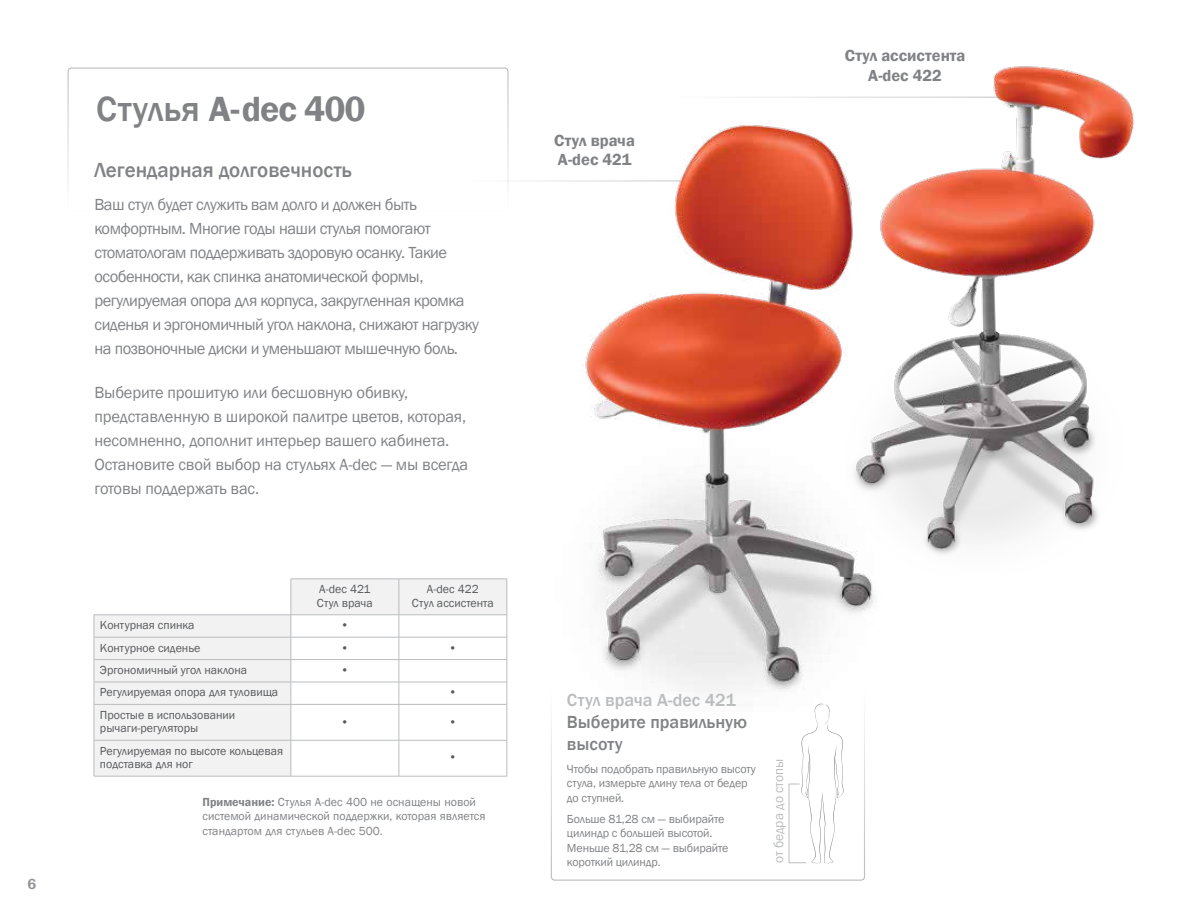
<style>
.page{position:relative;width:1188px;height:918px;background:#fff}
.page>*{position:absolute;margin:0;border:0;box-sizing:border-box;transform-origin:0 0}
.t1{font:600 36px "Franklin Gothic";letter-spacing:-.025em;color:#808285}
.t2{font:500 21px "Franklin Gothic";color:#808285}
.t3{font:500 18px/21.6px "Franklin Gothic";color:#808285}
.t4{font:500 18px "Franklin Gothic";color:#babcbe}
.t5{font:16.5px/24px "Franklin Gothic";letter-spacing:-.03em;color:#808285}
.t6{font:16.5px/24px "Franklin Gothic";letter-spacing:-.01em;color:#808285}
.t7{font:600 16.5px/19.8px "Franklin Gothic";color:#808285;text-align:center}
.t8{font:500 15px "Franklin Gothic";color:#babcbe}
.t9{font:600 15px "Franklin Gothic";color:#939598}
.t10{font:13.5px "Franklin Gothic";color:#babcbe}
.t11{font:12px/14.4px "Franklin Gothic";letter-spacing:-.01em;color:#808285}
.t12{font:12px/13.5px "Franklin Gothic";color:#58595b}
.s1{font-weight:500}
.s2{font-weight:600}
</style>
<div class="page">
<hr style="left:467px;top:180px;width:280px;height:2px;background:#babcbe">
<div style="left:68px;top:68px;width:441px;height:144px;border:1px solid #babcbe;border-radius:4px"></div>
<hr style="left:665px;top:97px;width:421px;height:1px;background:#babcbe">
<div style="left:551px;top:689px;width:314px;height:192px;border:1px solid #babcbe;border-radius:4px"></div>
<svg style="left:788px;top:711px;width:56px;height:152px"></svg>
<img style="left:837px;top:66px;width:298px;height:489px">
<img style="left:537px;top:121px;width:369px;height:590px">
<svg style="left:94px;top:579px;width:413px;height:197px;fill:#f2f2f3"></svg>
<hr style="left:291px;top:579px;width:1px;height:36px;background:#babcbe">
<hr style="left:291px;top:579px;width:108px;height:1px;background:#babcbe">
<hr style="left:399px;top:579px;width:1px;height:36px;background:#babcbe">
<hr style="left:399px;top:579px;width:108px;height:1px;background:#babcbe">
<hr style="left:507px;top:579px;width:1px;height:36px;background:#babcbe">
<hr style="left:94px;top:615px;width:197px;height:1px;background:#babcbe">
<hr style="left:94px;top:637px;width:197px;height:1px;background:#babcbe">
<svg style="left:94px;top:615px;width:1px;height:89px"></svg>
<hr style="left:94px;top:705px;width:1px;height:35px;background:#babcbe">
<hr style="left:94px;top:740px;width:1px;height:36px;background:#babcbe">
<hr style="left:94px;top:659px;width:197px;height:1px;background:#babcbe">
<hr style="left:94px;top:682px;width:197px;height:1px;background:#babcbe">
<hr style="left:94px;top:704px;width:197px;height:1px;background:#babcbe">
<hr style="left:94px;top:740px;width:197px;height:1px;background:#babcbe">
<svg style="left:291px;top:615px;width:217px;height:161px"></svg>
<hr style="left:507px;top:705px;width:1px;height:35px;background:#babcbe">
<hr style="left:507px;top:740px;width:1px;height:36px;background:#babcbe">
<hr style="left:399px;top:682px;width:108px;height:1px;background:#babcbe">
<hr style="left:399px;top:704px;width:108px;height:1px;background:#babcbe">
<hr style="left:399px;top:740px;width:108px;height:1px;background:#babcbe">
<hr style="left:94px;top:776px;width:197px;height:1px;background:#babcbe">
<hr style="left:291px;top:776px;width:108px;height:1px;background:#babcbe">
<hr style="left:399px;top:776px;width:108px;height:1px;background:#babcbe">
<p class="t9" style="left:28px;top:874px;width:10px">6</p>
<h1 class="t1" style="left:96px;top:87px;width:271px"><span class="s1">Стулья</span> A-dec 400</h1>
<p class="t2" style="left:94px;top:157px;width:259px">Легендарная долговечность</p>
<p class="t5" style="left:94px;top:193px;width:386px">Ваш стул будет служить вам долго и должен быть комфортным. Многие годы наши стулья помогают стоматологам поддерживать здоровую осанку. Такие особенности, как спинка анатомической формы, регулируемая опора для корпуса, закругленная кромка сиденья и эргономичный угол наклона, снижают нагрузку на позвоночные диски и уменьшают мышечную боль.</p>
<p class="t6" style="left:94px;top:381px;width:375px">Выберите прошитую или бесшовную обивку, представленную в широкой палитре цветов, которая, несомненно, дополнит интерьер вашего кабинета.<br>Остановите свой выбор на стульях A-dec — мы всегда готовы поддержать вас.</p>
<p class="t12" style="left:317px;top:583px;width:57px">A-dec 421<br>Стул врача</p>
<p class="t12" style="left:412px;top:583px;width:83px;text-align:center">A-dec 422<br>Стул ассистента</p>
<p class="t12" style="left:100px;top:619px;width:96px">Контурная спинка</p>
<p class="t12" style="left:341px;top:619px;width:10px">•</p>
<p class="t12" style="left:100px;top:641px;width:102px">Контурное сиденье</p>
<p class="t12" style="left:341px;top:641px;width:10px">•</p>
<p class="t12" style="left:449px;top:641px;width:10px">•</p>
<p class="t12" style="left:100px;top:664px;width:149px">Эргономичный угол наклона</p>
<p class="t12" style="left:341px;top:664px;width:10px">•</p>
<p class="t12" style="left:100px;top:686px;width:180px">Регулируемая опора для туловища</p>
<p class="t12" style="left:449px;top:686px;width:10px">•</p>
<p class="t12" style="left:100px;top:708px;width:137px">Простые в использовании рычаги-регуляторы</p>
<p class="t12" style="left:341px;top:715px;width:10px">•</p>
<p class="t12" style="left:449px;top:715px;width:10px">•</p>
<p class="t12" style="left:100px;top:744px;width:185px">Регулируемая по высоте кольцевая подставка для ног</p>
<p class="t12" style="left:449px;top:751px;width:10px">•</p>
<p class="t11" style="left:203px;top:795px;width:284px"><span class="s2">Примечание:</span> Стулья A-dec 400 не оснащены новой системой динамической поддержки, которая является стандартом для стульев A-dec 500.</p>
<p class="t7" style="left:554px;top:130px;width:82px;text-align:left">Стул врача<br>A-dec 421</p>
<p class="t7" style="left:845px;top:46px;width:122px">Стул ассистента<br>A-dec 422</p>
<p class="t4" style="left:567px;top:689px;width:170px">Стул врача A-dec 421</p>
<p class="t3" style="left:567px;top:711px;width:182px">Выберите правильную высоту</p>
<p class="t11" style="left:567px;top:762px;width:190px">Чтобы подобрать правильную высоту стула, измерьте длину тела от бедер до ступней.</p>
<p class="t11" style="left:567px;top:812px;width:163px">Больше 81,28 см — выбирайте цилиндр с большей высотой.<br>Меньше 81,28 см — выбирайте короткий цилиндр.</p>
<p class="t10" style="left:770px;top:863px;width:106px;rotate:-90deg">от бедра до стопы</p>
<p class="t8" style="left:767px;top:857px;width:71px;rotate:-90deg">Hip to Feet</p>
</div>
